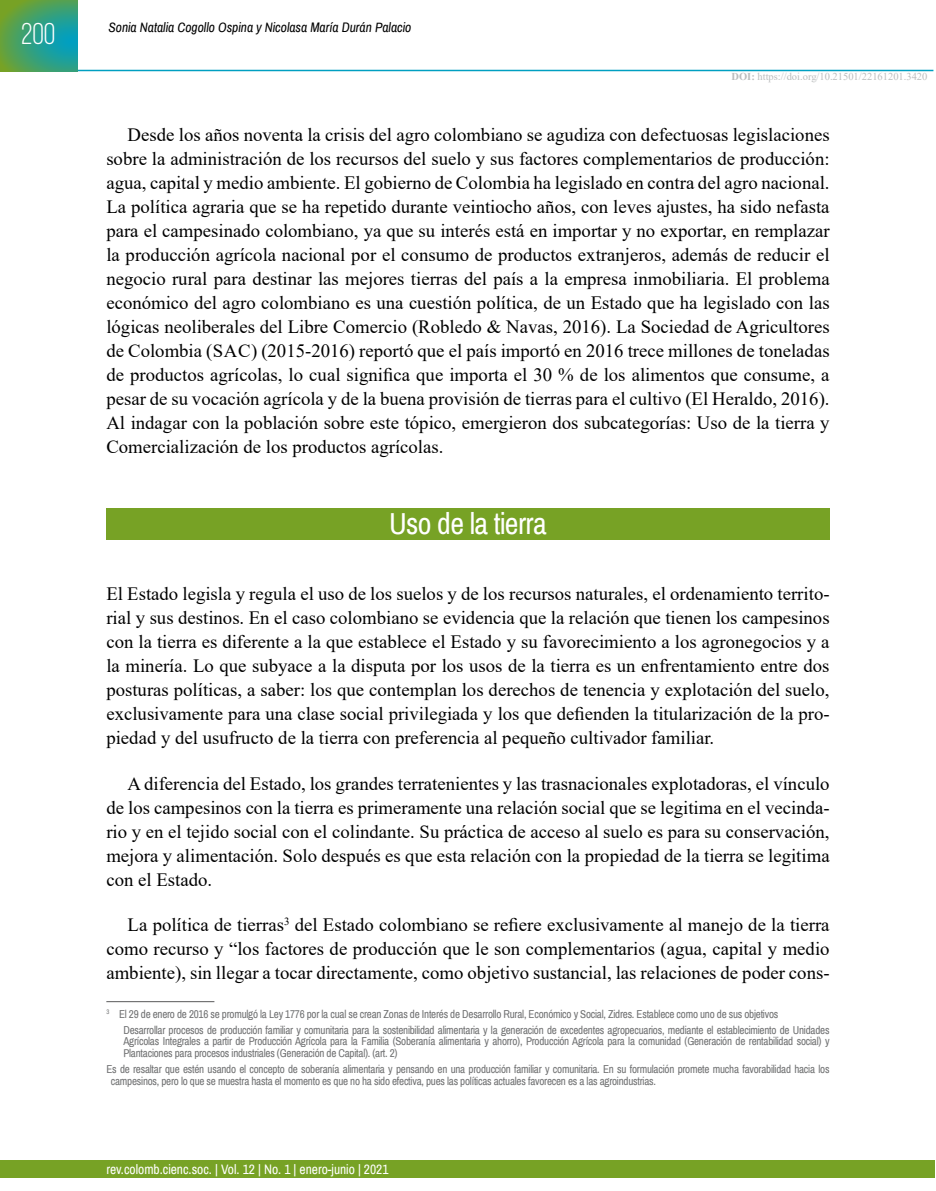
<style>
.page{position:relative;width:936px;height:1191px;background:#fff}
.page>*{position:absolute;margin:0;border:0;box-sizing:border-box;transform-origin:0 0}
.segundo_titulo{font:30px "Archivo Narrow";letter-spacing:-.02em;color:#fff}
.t1{font:30px "Bebas Neue";color:#fff}
.TEXTO_NORMAL{font:18.75px/24px "Times New Roman";color:#000;text-align:justify}
.TEXTO_NORMAL_sin_apa{font:18.75px/24px "Times New Roman";color:#000;text-align:justify}
.t2{font:italic 13.5px "Archivo Narrow";color:#000}
.t3{font:13.5px "Archivo Narrow";color:#fff}
.pie_de_página{font:11.25px/11.7px "Archivo Narrow";letter-spacing:-.02em;color:#707172;text-align:justify}
.t4{font:10.5px "Times New Roman";color:#bbbdbe}
.s1{font-weight:700}
</style>
<div class="page">
<div style="left:0;top:1160px;width:934px;height:18px;background:#77a225"></div>
<hr style="left:77px;top:70px;width:856px;height:1px;background:#009fc1">
<svg style="left:0;top:0;width:78px;height:71px;background:#3ca071"></svg>
<div style="left:106px;top:508px;width:723px;height:31px;background:#77a225"></div>
<hr style="left:106px;top:1001px;width:108px;height:1px;background:#58585a">
<h1 class="t1" style="left:21px;top:18px;width:36px">200</h1>
<p class="t2" style="left:108px;top:19px;width:304px">Sonia Natalia Cogollo Ospina y Nicolasa María Durán Palacio</p>
<p class="t4" style="left:731px;top:69px;width:197px"><span class="s1">DOI:</span> https://doi.org/10.21501/22161201.3420</p>
<p class="TEXTO_NORMAL" style="left:106px;top:122px;width:724px;text-indent:21px">Desde los años noventa la crisis del agro colombiano se agudiza con defectuosas legislaciones sobre la administración de los recursos del suelo y sus factores complementarios de producción: agua, capital y medio ambiente. El gobierno de Colombia ha legislado en contra del agro nacional.<br>La política agraria que se ha repetido durante veintiocho años, con leves ajustes, ha sido nefasta para el campesinado colombiano, ya que su interés está en importar y no exportar, en remplazar la producción agrícola nacional por el consumo de productos extranjeros, además de reducir el negocio rural para destinar las mejores tierras del país a la empresa inmobiliaria. El problema económico del agro colombiano es una cuestión política, de un Estado que ha legislado con las lógicas neoliberales del Libre Comercio (Robledo &amp; Navas, 2016). La Sociedad de Agricultores de Colombia (SAC) (2015-2016) reportó que el país importó en 2016 trece millones de toneladas de productos agrícolas, lo cual significa que importa el 30 % de los alimentos que consume, a pesar de su vocación agrícola y de la buena provisión de tierras para el cultivo (El Heraldo, 2016).<br>Al indagar con la población sobre este tópico, emergieron dos subcategorías: Uso de la tierra y Comercialización de los productos agrícolas.</p>
<p class="segundo_titulo" style="left:389px;top:505px;width:159px">Uso de la tierra</p>
<p class="TEXTO_NORMAL_sin_apa" style="left:106px;top:581px;width:724px">El Estado legisla y regula el uso de los suelos y de los recursos naturales, el ordenamiento territo&shy;rial y sus destinos. En el caso colombiano se evidencia que la relación que tienen los campesinos con la tierra es diferente a la que establece el Estado y su favorecimiento a los agronegocios y a la minería. Lo que subyace a la disputa por los usos de la tierra es un enfrentamiento entre dos posturas políticas, a saber: los que contemplan los derechos de tenencia y explotación del suelo, exclusivamente para una clase social privilegiada y los que defienden la titularización de la pro&shy;piedad y del usufructo de la tierra con preferencia al pequeño cultivador familiar.</p>
<p class="TEXTO_NORMAL" style="left:106px;top:770px;width:724px;text-indent:21px">A diferencia del Estado, los grandes terratenientes y las trasnacionales explotadoras, el vínculo de los campesinos con la tierra es primeramente una relación social que se legitima en el vecinda&shy;rio y en el tejido social con el colindante. Su práctica de acceso al suelo es para su conservación, mejora y alimentación. Solo después es que esta relación con la propiedad de la tierra se legitima con el Estado.</p>
<p class="TEXTO_NORMAL" style="left:106px;top:912px;width:724px;text-indent:21px">La política de tierras<sup>3</sup> del Estado colombiano se refiere exclusivamente al manejo de la tierra como recurso y “los factores de producción que le son complementarios (agua, capital y medio ambiente), sin llegar a tocar directamente, como objetivo sustancial, las relaciones de poder cons-</p>
<p class="pie_de_página" style="left:106px;top:1008px;width:673px"><sup>3</sup> El 29 de enero de 2016 se promulgó la Ley 1776 por la cual se crean Zonas de Interés de Desarrollo Rural, Económico y Social, Zidres. Establece como uno de sus objetivos</p>
<p class="pie_de_página" style="left:123px;top:1024px;width:707px">Desarrollar procesos de producción familiar y comunitaria para la sostenibilidad alimentaria y la generación de excedentes agropecuarios, mediante el establecimiento de Unidades Agrícolas Integrales a partir de Producción Agrícola para la Familia (Soberanía alimentaria y ahorro), Producción Agrícola para la comunidad (Generación de rentabilidad social) y Plantaciones para procesos industriales (Generación de Capital). (art. 2)</p>
<p class="pie_de_página" style="left:111px;top:1063px;width:720px;text-indent:-4px">Es de resaltar que estén usando el concepto de soberanía alimentaria y pensando en una producción familiar y comunitaria. En su formulación promete mucha favorabilidad hacia los campesinos, pero lo que se muestra hasta el momento es que no ha sido efectiva, pues las políticas actuales favorecen es a las agroindustrias.</p>
<p class="t3" style="left:106px;top:1160px;width:284px">rev.colomb.cienc.soc. | Vol. 12 | No. 1 | enero-junio | 2021</p>
</div>
